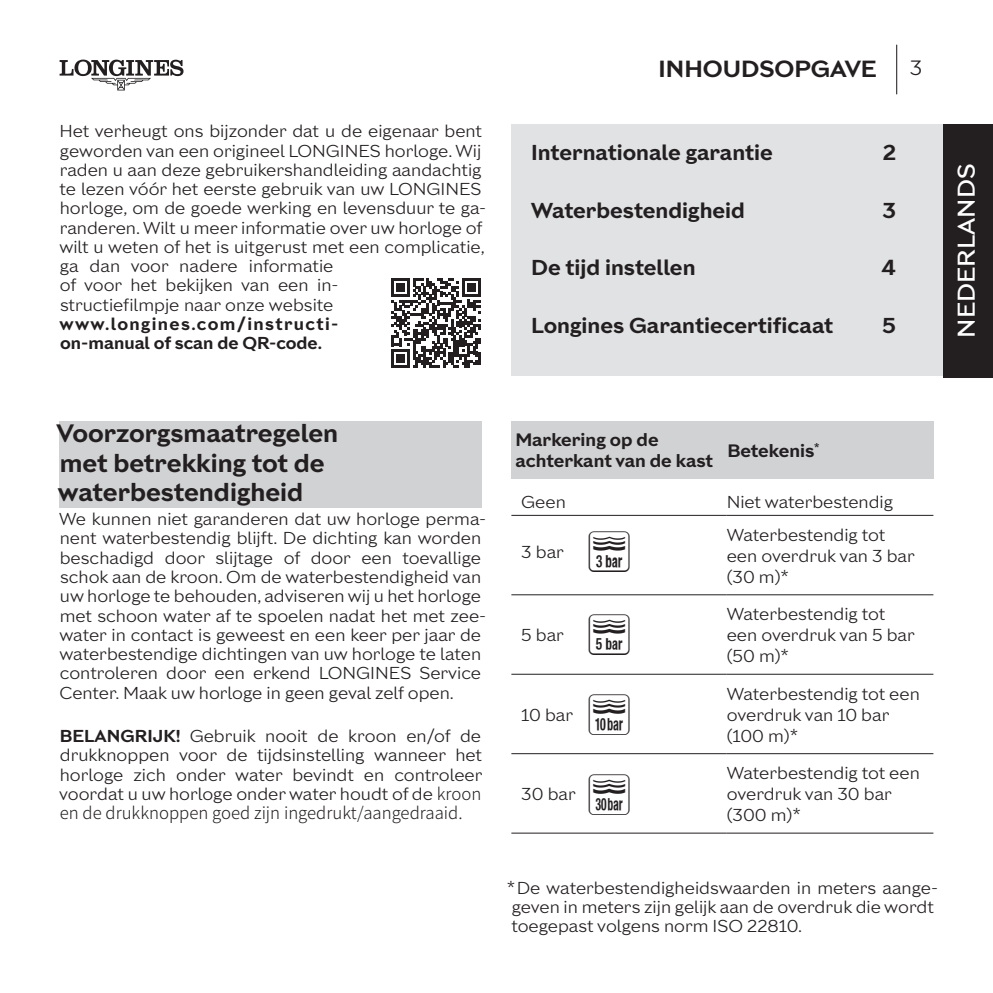
<style>
.page{position:relative;width:993px;height:993px;background:#fff}
.page>*{position:absolute;margin:0;border:0;box-sizing:border-box;transform-origin:0 0}
.texte{font:49px "Longines pictos";color:#231f20}
.titre_grand{font:700 24.5px/29.4px "Longines Sans Text";color:#231f20}
.t1{font:500 23.8px "Longines Sans Text";color:#fff}
.Entete_gras{font:700 22.75px "Longines Sans Text";color:#231f20}
.texte_Sommaire{font:700 21px "Longines Sans Text";color:#231f20}
.pagina{font:300 20.3px "Longines Sans Text";color:#231f20}
.t2{font:700 17.5px/21px "Longines Sans Text";color:#231f20}
.texte-2{font:300 16.8px/19.2px "Longines Sans Text";color:#231f20}
.texte_Tableau_FaG{font:300 16.8px/21px "Longines Sans Text";color:#231f20}
.texte_Détail{font:300 16.8px/19.2px "Longines Sans Text";color:#231f20}
.texte_Tableau_Titre_Centre{font:300 16.8px "Longines Sans Text";color:#231f20}
.texte_Tableau_Centre{font:300 16.8px "Longines Sans Text";color:#231f20}
.s1{font-weight:700}
.s2{font-family:"Source Han Sans KR"}
</style>
<div class="page">
<svg style="left:60px;top:60px;width:123px;height:30px"></svg>
<hr style="left:895px;top:45px;width:2px;height:49px;background:#231f20">
<div style="left:511px;top:124px;width:436px;height:252px;background:#e1e2e4"></div>
<div style="left:60px;top:421px;width:421px;height:87px;background:#d1d2d4"></div>
<div style="left:943px;top:124px;width:49px;height:253px;background:#231f20"></div>
<svg style="left:391px;top:278px;width:89px;height:90px"></svg>
<hr style="left:511px;top:514px;width:215px;height:2px;background:#231f20">
<hr style="left:726px;top:514px;width:207px;height:2px;background:#231f20">
<hr style="left:511px;top:594px;width:215px;height:1px;background:#231f20">
<hr style="left:726px;top:594px;width:207px;height:1px;background:#231f20">
<hr style="left:511px;top:673px;width:215px;height:1px;background:#231f20">
<hr style="left:726px;top:673px;width:207px;height:1px;background:#231f20">
<hr style="left:511px;top:752px;width:215px;height:2px;background:#231f20">
<hr style="left:726px;top:752px;width:207px;height:2px;background:#231f20">
<hr style="left:511px;top:832px;width:215px;height:1px;background:#231f20">
<hr style="left:726px;top:832px;width:207px;height:1px;background:#231f20">
<div style="left:511px;top:421px;width:422px;height:57px;background:#d1d2d4"></div>
<p class="texte-2" style="left:59px;top:120px;width:428px">Het verheugt ons bijzonder dat u de eigenaar bent geworden van een origineel LONGINES horloge. Wij raden u aan deze gebruikershandleiding aandachtig te lezen vóór het eerste gebruik van uw LONGINES horloge, om de goede werking en levensduur te ga&shy;randeren. Wilt u meer informatie over uw horloge of wilt u weten of het is uitgerust met een complicatie, ga dan voor nadere informatie<br>of voor het bekijken van een in-<br>structiefilmpje naar onze website <span class="s1">www.longines.com/instructi-<br>on-manual of scan de QR-code.</span></p>
<p class="Entete_gras" style="left:658px;top:50px;width:220px">INHOUDSOPGAVE</p>
<p class="pagina" style="left:909px;top:51px;width:14px">3</p>
<p class="texte_Sommaire" style="left:531px;top:135px;width:243px">Internationale garantie</p>
<p class="texte_Sommaire" style="left:882px;top:135px;width:15px">2</p>
<p class="texte_Sommaire" style="left:531px;top:192px;width:215px">Waterbestendigheid</p>
<p class="texte_Sommaire" style="left:882px;top:192px;width:15px">3</p>
<p class="texte_Sommaire" style="left:531px;top:250px;width:166px">De tijd instellen</p>
<p class="texte_Sommaire" style="left:881px;top:250px;width:16px">4</p>
<p class="texte_Sommaire" style="left:531px;top:307px;width:303px">Longines Garantiecertificaat</p>
<p class="texte_Sommaire" style="left:882px;top:307px;width:15px">5</p>
<p class="t1" style="left:946px;top:337px;width:175px;rotate:-90deg">NEDERLANDS</p>
<p class="titre_grand" style="left:56px;top:416px;width:283px">Voorzorgsmaatregelen met betrekking tot de waterbestendigheid</p>
<p class="texte-2" style="left:59px;top:508px;width:428px">We kunnen niet garanderen dat uw horloge perma&shy;nent waterbestendig blijft. De dichting kan worden beschadigd door slijtage of door een toevallige schok aan de kroon. Om de waterbestendigheid van uw horloge te behouden, adviseren wij u het horloge met schoon water af te spoelen nadat het met zee&shy;water in contact is geweest en een keer per jaar de waterbestendige dichtingen van uw horloge te laten controleren door een erkend LONGINES Service Center. Maak uw horloge in geen geval zelf open.</p>
<p class="texte-2" style="left:59px;top:724px;width:424px;text-align:justify"><span class="s1">BELANGRIJK!</span> Gebruik nooit de kroon en/of de drukknoppen voor de tijdsinstelling wanneer het horloge zich onder water bevindt en controleer voordat u uw horloge onder water houdt of de <span class="s2">kroon en de drukknoppen goed zijn ingedrukt/aangedraaid.</span></p>
<p class="t2" style="left:515px;top:427px;width:199px">Markering op de achterkant van de kast</p>
<p class="t2" style="left:727px;top:438px;width:93px">Betekenis<sup>*</sup></p>
<p class="texte-2" style="left:521px;top:491px;width:46px">Geen</p>
<p class="texte-2" style="left:726px;top:491px;width:168px">Niet waterbestendig</p>
<p class="texte_Tableau_Titre_Centre" style="left:521px;top:538px;width:44px">3 bar</p>
<p class="texte_Tableau_FaG" style="left:726px;top:522px;width:189px">Waterbestendig tot een overdruk van 3 bar (30 m)*</p>
<p class="texte" style="left:588px;top:525px;width:42px">3</p>
<p class="texte_Tableau_Centre" style="left:521px;top:621px;width:44px">5 bar</p>
<p class="texte-2" style="left:521px;top:703px;width:53px">10 bar</p>
<p class="texte-2" style="left:521px;top:782px;width:56px">30 bar</p>
<p class="texte" style="left:588px;top:609px;width:42px">5</p>
<p class="texte" style="left:588px;top:689px;width:42px">+</p>
<p class="texte" style="left:588px;top:769px;width:42px">*</p>
<p class="texte_Tableau_FaG" style="left:726px;top:602px;width:189px">Waterbestendig tot een overdruk van 5 bar (50 m)*</p>
<p class="texte_Tableau_FaG" style="left:726px;top:681px;width:194px">Waterbestendig tot een overdruk van 10 bar (100 m)*</p>
<p class="texte_Tableau_FaG" style="left:726px;top:760px;width:194px">Waterbestendig tot een overdruk van 30 bar (300 m)*</p>
<p class="texte_Détail" style="left:506px;top:876px;width:432px">*De waterbestendigheidswaarden in meters aange&shy;geven in meters zijn gelijk aan de overdruk die wordt toegepast volgens norm ISO 22810.</p>
</div>
